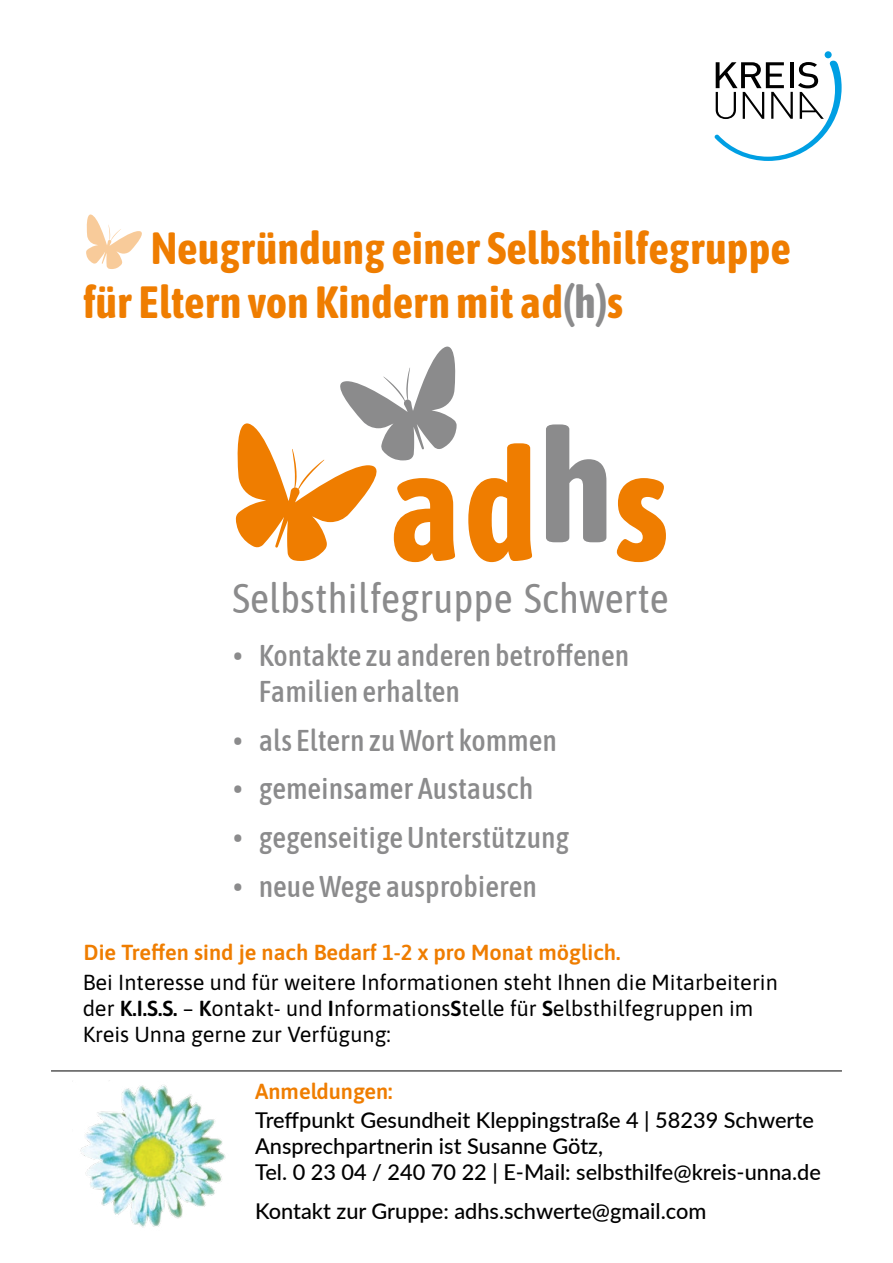
<style>
.page{position:relative;width:893px;height:1263px;background:#fff}
.page>*{position:absolute;margin:0;border:0;box-sizing:border-box;transform-origin:0 0}
.t1{font:700 45px/54px "Asap Condensed";color:#ef7d00}
.t2{font:41.55px "Asap Condensed";color:#8b8b8c}
.t3{font:500 30px/36px "Asap Condensed";color:#8b8b8c}
.t4{font:500 21.75px/26.1px "Lato";color:#000}
.t5{font:21.75px/26.1px "Asap";color:#000}
.t6{font:600 21.75px "Asap";color:#ef7d00}
.s1{color:#8b8b8c}
.s2{font-weight:600}
</style>
<div class="page">
<div style="left:825px;top:51px;width:7px;height:7px;background:#009fe3;border-radius:50%"></div>
<svg style="left:714px;top:60px;width:128px;height:101px"></svg>
<hr style="left:51px;top:1070px;width:791px;height:1px;background:#000">
<svg style="left:236px;top:347px;width:430px;height:215px"></svg>
<img style="left:80px;top:1085px;width:146px;height:143px">
<svg style="left:86px;top:214px;width:56px;height:55px"></svg>
<p class="t1" style="left:83px;top:219px;width:710px;text-indent:68px">Neugründung einer Selbsthilfegruppe für Eltern von Kindern mit ad<span class="s1">(h)</span>s</p>
<p class="t2" style="left:232px;top:570px;width:438px">Selbsthilfegruppe Schwerte</p>
<p class="t3" style="left:259px;top:636px;width:372px;text-indent:-26px">• Kontakte zu anderen betroffenen<br>Familien erhalten</p>
<p class="t3" style="left:233px;top:720px;width:325px">• als Eltern zu Wort kommen</p>
<p class="t3" style="left:233px;top:769px;width:301px">• gemeinsamer Austausch</p>
<p class="t3" style="left:233px;top:818px;width:338px">• gegenseitige Unterstützung</p>
<p class="t3" style="left:233px;top:867px;width:305px">• neue Wege ausprobieren</p>
<p class="t6" style="left:84px;top:937px;width:538px">Die Treffen sind je nach Bedarf 1-2 x pro Monat möglich.</p>
<p class="t5" style="left:83px;top:968px;width:697px">Bei Interesse und für weitere Informationen steht Ihnen die Mitarbeiterin der <span class="s2">K.I.S.S.</span> – <span class="s2">K</span>ontakt- und <span class="s2">I</span>nformations<span class="s2">S</span>telle für <span class="s2">S</span>elbsthilfegruppen im<br>Kreis Unna gerne zur Verfügung:</p>
<p class="t6" style="left:255px;top:1076px;width:139px">Anmeldungen:</p>
<p class="t4" style="left:255px;top:1105px;width:567px">Treffpunkt Gesundheit Kleppingstraße 4 | 58239 Schwerte<br>Ansprechpartnerin ist Susanne Götz,<br>Tel. 0 23 04 / 240 70 22 | E-Mail: selbsthilfe@kreis-unna.de</p>
<p class="t4" style="left:255px;top:1197px;width:453px">Kontakt zur Gruppe: adhs.schwerte@gmail.com</p>
</div>
